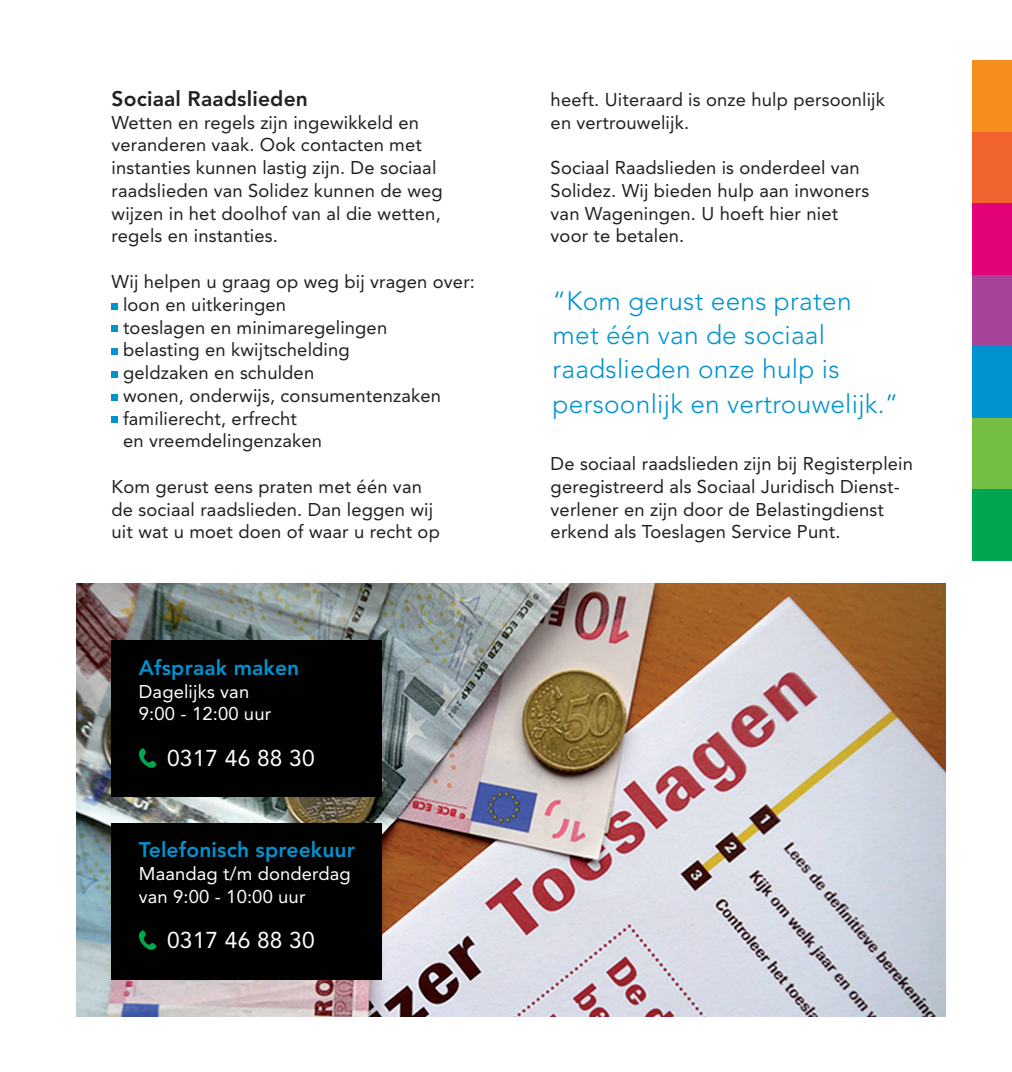
<style>
.page{position:relative;width:1012px;height:1072px;background:#fff}
.page>*{position:absolute;margin:0;border:0;box-sizing:border-box;transform-origin:0 0}
.t1{font:300 26.25px/34.1px "Avenir";letter-spacing:.01em;color:#0093d0}
.t2{font:22.75px "Avenir";letter-spacing:.01em;color:#fff}
.t3{font:800 21px "Avenir";letter-spacing:.01em;color:#0093d0}
.t4{font:800 21px "Avenir";letter-spacing:.01em;color:#231f20}
.t5{font:18.38px/22.8px "Avenir";letter-spacing:.01em;color:#231f20}
.t6{font:18.38px/22.8px "Avenir";letter-spacing:.01em;color:#fff}
</style>
<div class="page">
<img style="left:77px;top:584px;width:868px;height:432px">
<div style="left:972px;top:60px;width:40px;height:72px;background:#f68e1e"></div>
<div style="left:972px;top:132px;width:40px;height:71px;background:#f2642f"></div>
<div style="left:972px;top:203px;width:40px;height:72px;background:#e40278"></div>
<div style="left:972px;top:275px;width:40px;height:71px;background:#a54499"></div>
<div style="left:972px;top:346px;width:40px;height:72px;background:#0093d0"></div>
<div style="left:972px;top:418px;width:40px;height:71px;background:#74bf43"></div>
<div style="left:972px;top:489px;width:40px;height:72px;background:#00a750"></div>
<div style="left:112px;top:640px;width:270px;height:157px;background:#010101"></div>
<div style="left:112px;top:823px;width:270px;height:156px;background:#010101"></div>
<svg style="left:112px;top:303px;width:6px;height:6px"></svg>
<svg style="left:112px;top:326px;width:6px;height:6px"></svg>
<svg style="left:112px;top:348px;width:6px;height:6px"></svg>
<svg style="left:112px;top:371px;width:6px;height:6px"></svg>
<svg style="left:112px;top:394px;width:6px;height:6px"></svg>
<svg style="left:112px;top:417px;width:6px;height:6px"></svg>
<svg style="left:138px;top:748px;width:19px;height:19px"></svg>
<svg style="left:138px;top:930px;width:19px;height:19px"></svg>
<p class="t4" style="left:112px;top:86px;width:198px">Sociaal Raadslieden</p>
<p class="t5" style="left:112px;top:111px;width:333px">Wetten en regels zijn ingewikkeld en veranderen vaak. Ook contacten met instanties kunnen lastig zijn. De sociaal raadslieden van Solidez kunnen de weg wijzen in het doolhof van al die wetten, regels en instanties.</p>
<p class="t5" style="left:123px;top:270px;width:354px;text-indent:-11px">Wij helpen u graag op weg bij vragen over: loon en uitkeringen<br>toeslagen en minimaregelingen<br>belasting en kwijtschelding<br>geldzaken en schulden<br>wonen, onderwijs, consumentenzaken familierecht, erfrecht<br>en vreemdelingenzaken</p>
<p class="t5" style="left:112px;top:475px;width:330px">Kom gerust eens praten met één van de sociaal raadslieden. Dan leggen wij uit wat u moet doen of waar u recht op</p>
<p class="t3" style="left:139px;top:655px;width:162px">Afspraak maken</p>
<p class="t6" style="left:139px;top:680px;width:134px">Dagelijks van<br>9:00 - 12:00 uur</p>
<p class="t2" style="left:167px;top:745px;width:149px">0317 46 88 30</p>
<p class="t3" style="left:139px;top:837px;width:218px">Telefonisch spreekuur</p>
<p class="t6" style="left:139px;top:862px;width:213px">Maandag t/m donderdag van 9:00 - 10:00 uur</p>
<p class="t2" style="left:167px;top:927px;width:149px">0317 46 88 30</p>
<p class="t5" style="left:551px;top:88px;width:336px">heeft. Uiteraard is onze hulp persoonlijk en vertrouwelijk.</p>
<p class="t5" style="left:551px;top:157px;width:320px">Sociaal Raadslieden is onderdeel van<br>Solidez. Wij bieden hulp aan inwoners van Wageningen. U hoeft hier niet voor te betalen.</p>
<h1 class="t1" style="left:553px;top:284px;width:348px">“Kom gerust eens praten met één van de sociaal raadslieden onze hulp is persoonlijk en vertrouwelijk.”</h1>
<p class="t5" style="left:551px;top:452px;width:364px">De sociaal raadslieden zijn bij Registerplein geregistreerd als Sociaal Juridisch Dienst&shy;verlener en zijn door de Belastingdienst erkend als Toeslagen Service Punt.</p>
</div>
